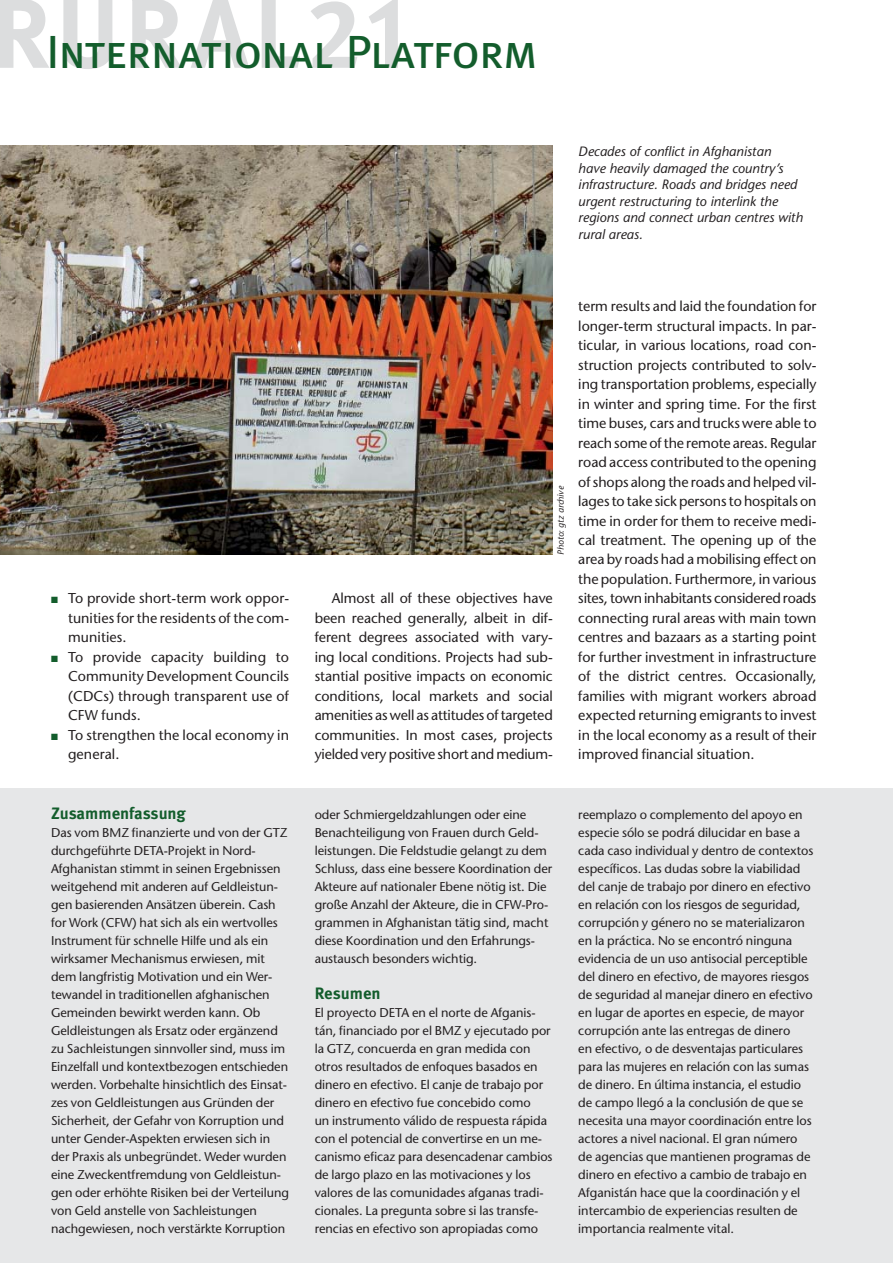
<style>
.page{position:relative;width:893px;height:1263px;background:#fff}
.page>*{position:absolute;margin:0;border:0;box-sizing:border-box;transform-origin:0 0}
.t1{font:46.5px "Meta Pro";letter-spacing:-.03em;color:#135d2c}
.t2{font:700 16.5px "Meta Pro";letter-spacing:-.005em;color:#135d2c}
.t3{font:15px "Stone Sans";color:#231f20}
.t4{font:14.25px/19.5px "Stone Sans";letter-spacing:.005em;color:#231f20;text-align:justify}
.t5{font:italic 13.5px/16.5px "Stone Sans";color:#231f20}
.t6{font:12.75px/18px "Stone Sans";letter-spacing:-.005em;color:#231f20}
.t7{font:italic 9px "Stone Sans";color:#231f20}
.s1{color:#135d2c}
</style>
<div class="page">
<svg style="left:63px;top:0;width:49px;height:69px"></svg>
<svg style="left:191px;top:0;width:58px;height:68px"></svg>
<svg style="left:262px;top:0;width:38px;height:68px"></svg>
<svg style="left:311px;top:1px;width:46px;height:67px"></svg>
<svg style="left:369px;top:0;width:29px;height:68px"></svg>
<svg style="left:0;top:0;width:49px;height:68px"></svg>
<svg style="left:132px;top:0;width:50px;height:68px"></svg>
<div style="left:0;top:788px;width:893px;height:475px;background:#e6e7e8"></div>
<img style="left:0;top:146px;width:553px;height:409px">
<h1 class="t1" style="left:47px;top:33px;width:493px">International Platform</h1>
<p class="t4" style="left:68px;top:590px;width:223px;text-indent:-17px"><span class="s1">■</span> To provide short-term work oppor&shy;tunities for the residents of the com&shy;munities.</p>
<p class="t4" style="left:68px;top:649px;width:223px;text-indent:-17px"><span class="s1">■</span> To provide capacity building to Community Development Councils (CDCs) through transparent use of CFW funds.</p>
<p class="t4" style="left:68px;top:726px;width:223px;text-indent:-17px"><span class="s1">■</span> To strengthen the local economy in general.</p>
<p class="t2" style="left:51px;top:807px;width:136px">Zusammenfassung</p>
<p class="t6" style="left:51px;top:825px;width:240px">Das vom BMZ finanzierte und von der GTZ durchgeführte DETA-Projekt in Nord-Afghanistan stimmt in seinen Ergebnissen weitgehend mit anderen auf Geldleistun&shy;gen basierenden Ansätzen überein. Cash for Work (CFW) hat sich als ein wertvolles Instrument für schnelle Hilfe und als ein wirksamer Mechanismus erwiesen, mit dem langfristig Motivation und ein Wer&shy;tewandel in traditionellen afghanischen Gemeinden bewirkt werden kann. Ob Geldleistungen als Ersatz oder ergänzend zu Sachleistungen sinnvoller sind, muss im Einzelfall und kontextbezogen entschieden werden. Vorbehalte hinsichtlich des Einsat&shy;zes von Geldleistungen aus Gründen der Sicherheit, der Gefahr von Korruption und unter Gender-Aspekten erwiesen sich in der Praxis als unbegründet. Weder wurden eine Zweckentfremdung von Geldleistun&shy;gen oder erhöhte Risiken bei der Verteilung von Geld anstelle von Sachleistungen nachgewiesen, noch verstärkte Korruption</p>
<p class="t3" style="left:51px;top:1223px;width:19px">34</p>
<p class="t5" style="left:578px;top:145px;width:226px">Decades of conflict in Afghanistan<br>have heavily damaged the country’s infrastructure. Roads and bridges need urgent restructuring to interlink the regions and connect urban centres with rural areas.</p>
<p class="t7" style="left:557px;top:555px;width:70px;rotate:-90deg">Photo: gtz archive</p>
<p class="t4" style="left:315px;top:590px;width:240px;text-indent:17px">Almost all of these objectives have been reached generally, albeit in dif&shy;ferent degrees associated with vary&shy;ing local conditions. Projects had sub&shy;stantial positive impacts on economic conditions, local markets and social amenities as well as attitudes of targeted communities. In most cases, projects yielded very positive short and medium-</p>
<p class="t4" style="left:578px;top:298px;width:240px">term results and laid the foundation for longer-term structural impacts. In par&shy;ticular, in various locations, road con&shy;struction projects contributed to solv&shy;ing transportation problems, especially in winter and spring time. For the first time buses, cars and trucks were able to reach some of the remote areas. Regular road access contributed to the opening of shops along the roads and helped vil&shy;lages to take sick persons to hospitals on time in order for them to receive medi&shy;cal treatment. The opening up of the area by roads had a mobilising effect on the population. Furthermore, in various sites, town inhabitants considered roads connecting rural areas with main town centres and bazaars as a starting point for further investment in infrastructure of the district centres. Occasionally, families with migrant workers abroad expected returning emigrants to invest in the local economy as a result of their improved financial situation.</p>
<p class="t6" style="left:315px;top:807px;width:239px">oder Schmiergeldzahlungen oder eine Benachteiligung von Frauen durch Geld&shy;leistungen. Die Feldstudie gelangt zu dem Schluss, dass eine bessere Koordination der Akteure auf nationaler Ebene nötig ist. Die große Anzahl der Akteure, die in CFW-Pro&shy;grammen in Afghanistan tätig sind, macht diese Koordination und den Erfahrungs&shy;austausch besonders wichtig.</p>
<p class="t2" style="left:315px;top:987px;width:68px">Resumen</p>
<p class="t6" style="left:315px;top:1005px;width:239px">El proyecto DETA en el norte de Afganis&shy;tán, financiado por el BMZ y ejecutado por la GTZ, concuerda en gran medida con otros resultados de enfoques basados en dinero en efectivo. El canje de trabajo por dinero en efectivo fue concebido como<br>un instrumento válido de respuesta rápida con el potencial de convertirse en un me&shy;canismo eficaz para desencadenar cambios de largo plazo en las motivaciones y los valores de las comunidades afganas tradi&shy;cionales. La pregunta sobre si las transfe&shy;rencias en efectivo son apropiadas como</p>
<p class="t6" style="left:578px;top:807px;width:237px">reemplazo o complemento del apoyo en especie sólo se podrá dilucidar en base a cada caso individual y dentro de contextos específicos. Las dudas sobre la viabilidad del canje de trabajo por dinero en efectivo en relación con los riesgos de seguridad, corrupción y género no se materializaron en la práctica. No se encontró ninguna evidencia de un uso antisocial perceptible del dinero en efectivo, de mayores riesgos de seguridad al manejar dinero en efectivo en lugar de aportes en especie, de mayor corrupción ante las entregas de dinero<br>en efectivo, o de desventajas particulares para las mujeres en relación con las sumas de dinero. En última instancia, el estudio de campo llegó a la conclusión de que se necesita una mayor coordinación entre los actores a nivel nacional. El gran número de agencias que mantienen programas de dinero en efectivo a cambio de trabajo en Afganistán hace que la coordinación y el intercambio de experiencias resulten de importancia realmente vital.</p>
</div>
